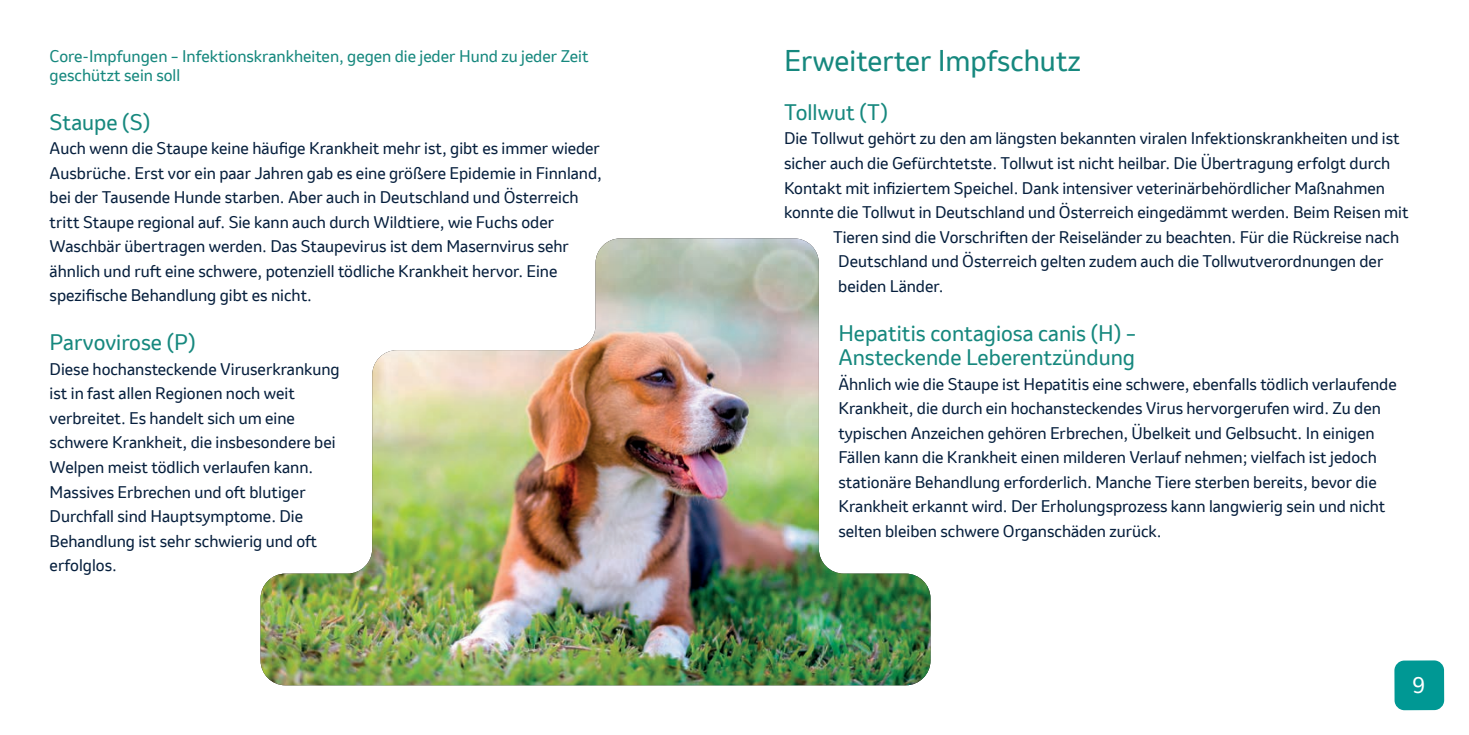
<style>
.page{position:relative;width:1469px;height:735px;background:#fff}
.page>*{position:absolute;margin:0;border:0;box-sizing:border-box;transform-origin:0 0}
.t1{font:28px "Invention";color:#16887e}
.t2{font:21px/24.5px "Invention";color:#16887e}
.t3{font:21px "Invention";color:#fff}
.t4{font:15.75px/24.5px "Invention";color:#061f3d}
.t5{font:15.75px/18.9px "Invention";color:#16887e}
</style>
<div class="page">
<div style="left:1394px;top:660px;width:50px;height:49px;background:#009894;border-radius:10px"></div>
<img style="left:260px;top:238px;width:670px;height:447px">
<p class="t5" style="left:50px;top:46px;width:540px">Core-Impfungen – Infektionskrankheiten, gegen die jeder Hund zu jeder Zeit geschützt sein soll</p>
<h2 class="t2" style="left:50px;top:109px;width:102px">Staupe (S)</h2>
<p class="t4" style="left:50px;top:136px;width:554px">Auch wenn die Staupe keine häufige Krankheit mehr ist, gibt es immer wieder Ausbrüche. Erst vor ein paar Jahren gab es eine größere Epidemie in Finnland, bei der Tausende Hunde starben. Aber auch in Deutschland und Österreich tritt Staupe regional auf. Sie kann auch durch Wildtiere, wie Fuchs oder Waschbär übertragen werden. Das Staupevirus ist dem Masernvirus sehr ähnlich und ruft eine schwere, potenziell tödliche Krankheit hervor. Eine spezifische Behandlung gibt es nicht.</p>
<h2 class="t2" style="left:50px;top:330px;width:147px">Parvovirose (P)</h2>
<p class="t4" style="left:50px;top:356px;width:292px">Diese hochansteckende Viruserkrankung ist in fast allen Regionen noch weit verbreitet. Es handelt sich um eine schwere Krankheit, die insbesondere bei Welpen meist tödlich verlaufen kann.<br>Massives Erbrechen und oft blutiger Durchfall sind Hauptsymptome. Die Behandlung ist sehr schwierig und oft erfolglos.</p>
<h1 class="t1" style="left:784px;top:41px;width:298px">Erweiterter Impfschutz</h1>
<h2 class="t2" style="left:784px;top:100px;width:105px">Tollwut (T)</h2>
<p class="t4" style="left:784px;top:126px;width:617px">Die Tollwut gehört zu den am längsten bekannten viralen Infektionskrankheiten und ist</p>
<p class="t4" style="left:784px;top:151px;width:607px">sicher auch die Gefürchtetste. Tollwut ist nicht heilbar. Die Übertragung erfolgt durch</p>
<p class="t4" style="left:784px;top:175px;width:602px">Kontakt mit infiziertem Speichel. Dank intensiver veterinärbehördlicher Maßnahmen</p>
<p class="t4" style="left:784px;top:200px;width:626px">konnte die Tollwut in Deutschland und Österreich eingedämmt werden. Beim Reisen mit</p>
<p class="t4" style="left:833px;top:224px;width:567px">Tieren sind die Vorschriften der Reiseländer zu beachten. Für die Rückreise nach</p>
<p class="t4" style="left:838px;top:249px;width:546px">Deutschland und Österreich gelten zudem auch die Tollwutverordnungen der</p>
<p class="t4" style="left:838px;top:273px;width:107px">beiden Länder.</p>
<h2 class="t2" style="left:838px;top:320px;width:299px">Hepatitis contagiosa canis (H) –<br>Ansteckende Leberentzündung</h2>
<p class="t4" style="left:838px;top:371px;width:560px">Ähnlich wie die Staupe ist Hepatitis eine schwere, ebenfalls tödlich verlaufende Krankheit, die durch ein hochansteckendes Virus hervorgerufen wird. Zu den typischen Anzeichen gehören Erbrechen, Übelkeit und Gelbsucht. In einigen Fällen kann die Krankheit einen milderen Verlauf nehmen; vielfach ist jedoch stationäre Behandlung erforderlich. Manche Tiere sterben bereits, bevor die Krankheit erkannt wird. Der Erholungsprozess kann langwierig sein und nicht selten bleiben schwere Organschäden zurück.</p>
<h2 class="t3" style="left:1412px;top:670px;width:14px">9</h2>
</div>
